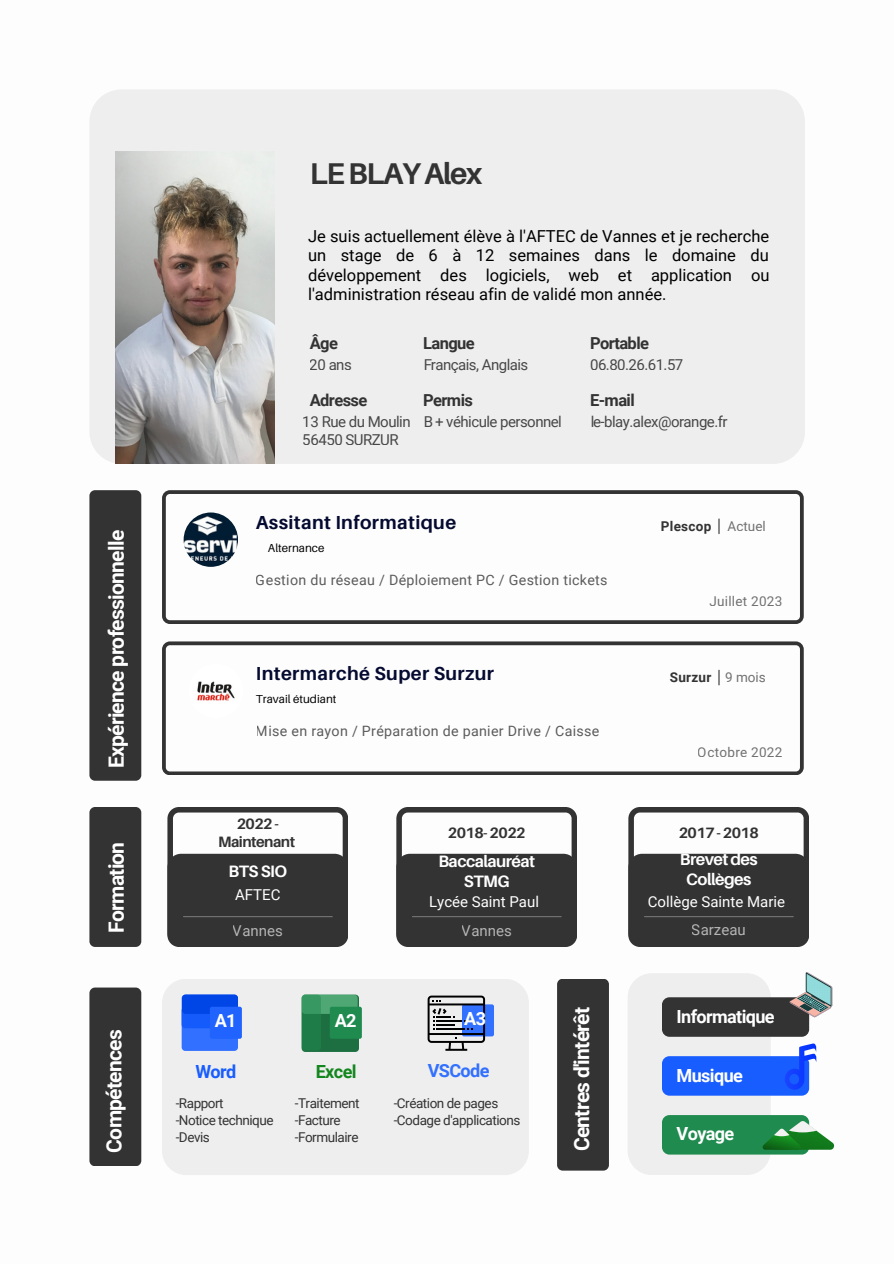
<style>
.page{position:relative;width:894px;height:1264px;background:#fff}
.page>*{position:absolute;margin:0;border:0;box-sizing:border-box;transform-origin:0 0}
.t1{font:700 30px "Aileron";letter-spacing:-.045em;color:#333}
.t2{font:700 21px "Roboto";letter-spacing:-.035em;color:#fff}
.t3{font:700 18.9px "Aileron";letter-spacing:.02em;color:#050a30}
.t4{font:700 18.15px "Roboto";color:#fff}
.t5{font:700 18px "Roboto";letter-spacing:-.035em;color:#fff}
.t6{font:700 18px "Roboto";letter-spacing:-.035em;color:#3270ff}
.t7{font:700 18px "Roboto";letter-spacing:-.035em;color:#13861e}
.t8{font:700 18px "Roboto";color:#185dff}
.t9{font:16.5px/19.2px "Roboto";color:#000;text-align:justify}
.t10{font:700 16.5px/20.2px "Aileron";letter-spacing:-.035em;color:#fff;text-align:center}
.t11{font:700 16.5px "Roboto";letter-spacing:-.035em;color:#333}
.t12{font:15px/18px "Roboto";letter-spacing:-.035em;color:#333}
.t13{font:15px "Roboto";color:#fff}
.t14{font:700 15px/18px "Aileron";letter-spacing:-.035em;color:#333;text-align:center}
.t15{font:15px "Roboto";color:#eee}
.t16{font:14.25px "Roboto";letter-spacing:.02em;color:#333}
.t17{font:13.5px "Roboto";letter-spacing:-.035em;color:#333}
.t18{font:13.5px "Roboto";letter-spacing:.02em;color:#333}
.t19{font:700 13.5px "Roboto";letter-spacing:.02em;color:#333}
.t20{font:11.55px "Aileron";color:#000}
</style>
<div class="page">
<svg style="left:628px;top:807px;width:180px;height:139px"></svg>
<div style="left:628px;top:853px;width:180px;height:93px;background:#333;border-radius:14px"></div>
<svg style="left:396px;top:807px;width:181px;height:139px"></svg>
<div style="left:396px;top:853px;width:181px;height:93px;background:#333;border-radius:14px"></div>
<svg style="left:167px;top:807px;width:181px;height:139px"></svg>
<div style="left:167px;top:853px;width:181px;height:93px;background:#333;border-radius:14px"></div>
<hr style="left:644px;top:916px;width:149px;height:1px;background:#d9d9d9">
<hr style="left:412px;top:916px;width:149px;height:1px;background:#d9d9d9">
<hr style="left:183px;top:916px;width:149px;height:1px;background:#d9d9d9">
<div style="left:89px;top:807px;width:52px;height:139px;background:#333;border-radius:6px"></div>
<div style="left:89px;top:89px;width:715px;height:374px;background:#eee;border-radius:32px"></div>
<img style="left:115px;top:151px;width:159px;height:312px">
<svg style="left:162px;top:490px;width:641px;height:134px"></svg>
<img style="left:183px;top:512px;width:55px;height:55px;border-radius:50%">
<svg style="left:718px;top:519px;width:1px;height:14px"></svg>
<div style="left:89px;top:490px;width:52px;height:290px;background:#333;border-radius:6px"></div>
<div style="left:162px;top:978px;width:366px;height:197px;background:#eee;border-radius:24px"></div>
<div style="left:627px;top:973px;width:143px;height:201px;background:#eee;border-radius:24px"></div>
<div style="left:661px;top:997px;width:147px;height:39px;background:#333;border-radius:7px"></div>
<div style="left:661px;top:1056px;width:147px;height:39px;background:#185dff;border-radius:7px"></div>
<div style="left:661px;top:1115px;width:147px;height:39px;background:#1f8b4f;border-radius:7px"></div>
<svg style="left:784px;top:1043px;width:32px;height:46px"></svg>
<svg style="left:762px;top:1121px;width:73px;height:28px"></svg>
<div style="left:182px;top:994px;width:56px;height:56px;background:#3270ff;border-radius:4px"></div>
<div style="left:182px;top:1006px;width:55px;height:22px;background:#155afa;border-radius:4px"></div>
<div style="left:182px;top:994px;width:56px;height:19px;background:#0045e6;border-radius:4px"></div>
<div style="left:210px;top:1006px;width:32px;height:32px;background:#2063ff;border-radius:2px"></div>
<div style="left:301px;top:994px;width:58px;height:57px;background:#1d6f42;border-radius:4px"></div>
<div style="left:301px;top:994px;width:56px;height:19px;background:#4fa874;border-radius:4px"></div>
<svg style="left:301px;top:994px;width:20px;height:56px"></svg>
<div style="left:330px;top:1006px;width:32px;height:32px;background:#1f8b4f;border-radius:2px"></div>
<div style="left:89px;top:987px;width:52px;height:179px;background:#333;border-radius:6px"></div>
<div style="left:557px;top:978px;width:51px;height:192px;background:#333;border-radius:6px"></div>
<svg style="left:789px;top:972px;width:43px;height:45px"></svg>
<div style="left:462px;top:1004px;width:32px;height:32px;background:#3270ff;border-radius:2px"></div>
<svg style="left:427px;top:995px;width:58px;height:55px"></svg>
<svg style="left:162px;top:641px;width:641px;height:134px"></svg>
<img style="left:189px;top:663px;width:54px;height:55px;border-radius:50%">
<svg style="left:718px;top:670px;width:1px;height:15px"></svg>
<p class="t2" style="left:104px;top:768px;width:239px;rotate:-90deg">Expérience professionnelle</p>
<p class="t2" style="left:104px;top:932px;width:92px;rotate:-90deg">Formation</p>
<p class="t2" style="left:102px;top:1152px;width:124px;rotate:-90deg">Compétences</p>
<p class="t1" style="left:309px;top:154px;width:174px">LEBLAYAlex</p>
<p class="t9" style="left:308px;top:227px;width:463px">Je suis actuellement élève à l'AFTEC de Vannes et je recherche un stage de 6 à 12 semaines dans le domaine du développement des logiciels, web et application ou l'administration réseau afin de validé mon année.</p>
<p class="t11" style="left:309px;top:333px;width:30px">Âge</p>
<p class="t12" style="left:309px;top:355px;width:44px">20 ans</p>
<p class="t11" style="left:423px;top:391px;width:51px">Permis</p>
<p class="t12" style="left:423px;top:413px;width:140px">B + véhicule personnel</p>
<p class="t11" style="left:590px;top:333px;width:60px">Portable</p>
<p class="t12" style="left:590px;top:355px;width:95px">06.80.26.61.57</p>
<p class="t11" style="left:423px;top:333px;width:53px">Langue</p>
<p class="t12" style="left:423px;top:355px;width:107px">Français, Anglais</p>
<p class="t11" style="left:309px;top:391px;width:59px">Adresse</p>
<p class="t12" style="left:302px;top:412px;width:109px">13 Rue du Moulin<br>56450 SURZUR</p>
<p class="t11" style="left:590px;top:391px;width:46px">E-mail</p>
<p class="t12" style="left:590px;top:413px;width:139px">le-blay.alex@orange.fr</p>
<p class="t3" style="left:256px;top:510px;width:202px">Assitant Informatique</p>
<p class="t19" style="left:660px;top:518px;width:52px">Plescop</p>
<p class="t20" style="left:268px;top:540px;width:58px">Alternance</p>
<p class="t16" style="left:256px;top:571px;width:353px">Gestion du réseau / Déploiement PC / Gestion tickets</p>
<p class="t17" style="left:727px;top:518px;width:40px">Actuel</p>
<p class="t18" style="left:709px;top:593px;width:74px">Juillet 2023</p>
<p class="t3" style="left:256px;top:662px;width:240px">Intermarché Super Surzur</p>
<p class="t19" style="left:669px;top:669px;width:43px">Surzur</p>
<p class="t20" style="left:256px;top:692px;width:82px">Travail étudiant</p>
<p class="t16" style="left:256px;top:722px;width:345px">Mise en rayon / Préparation de panier Drive / Caisse</p>
<p class="t17" style="left:724px;top:669px;width:42px">9 mois</p>
<p class="t14" style="left:218px;top:814px;width:79px">2022 -<br>Maintenant</p>
<p class="t10" style="left:228px;top:861px;width:60px">BTS SIO</p>
<p class="t13" style="left:235px;top:886px;width:47px">AFTEC</p>
<p class="t15" style="left:233px;top:922px;width:51px">Vannes</p>
<p class="t4" style="left:215px;top:1010px;width:23px">A1</p>
<p class="t4" style="left:334px;top:1010px;width:23px">A2</p>
<p class="t8" style="left:195px;top:1060px;width:42px">Word</p>
<p class="t17" style="left:176px;top:1095px;width:49px">-Rapport</p>
<p class="t17" style="left:176px;top:1112px;width:99px">-Notice technique</p>
<p class="t17" style="left:176px;top:1129px;width:36px">-Devis</p>
<p class="t7" style="left:316px;top:1060px;width:42px">Excel</p>
<p class="t17" style="left:295px;top:1095px;width:66px">-Traitement</p>
<p class="t17" style="left:295px;top:1112px;width:47px">-Facture</p>
<p class="t17" style="left:295px;top:1129px;width:65px">-Formulaire</p>
<p class="t14" style="left:447px;top:823px;width:79px">2018- 2022</p>
<p class="t10" style="left:438px;top:850px;width:98px">Baccalauréat<br>STMG</p>
<p class="t13" style="left:429px;top:893px;width:111px">Lycée Saint Paul</p>
<p class="t15" style="left:461px;top:922px;width:51px">Vannes</p>
<p class="t4" style="left:464px;top:1008px;width:23px">A3</p>
<p class="t6" style="left:427px;top:1060px;width:63px">VSCode</p>
<p class="t17" style="left:393px;top:1095px;width:106px">-Création de pages</p>
<p class="t17" style="left:393px;top:1112px;width:128px">-Codage d'applications</p>
<p class="t2" style="left:569px;top:1151px;width:146px;rotate:-90deg">Centres d'intérêt</p>
<p class="t18" style="left:697px;top:744px;width:86px">Octobre 2022</p>
<p class="t14" style="left:678px;top:823px;width:82px">2017 - 2018</p>
<p class="t10" style="left:679px;top:848px;width:79px">Brevet des<br>Collèges</p>
<p class="t13" style="left:647px;top:893px;width:139px">Collège Sainte Marie</p>
<p class="t15" style="left:691px;top:921px;width:55px">Sarzeau</p>
<p class="t5" style="left:676px;top:1005px;width:100px">Informatique</p>
<p class="t5" style="left:676px;top:1064px;width:68px">Musique</p>
<p class="t5" style="left:676px;top:1123px;width:59px">Voyage</p>
</div>
